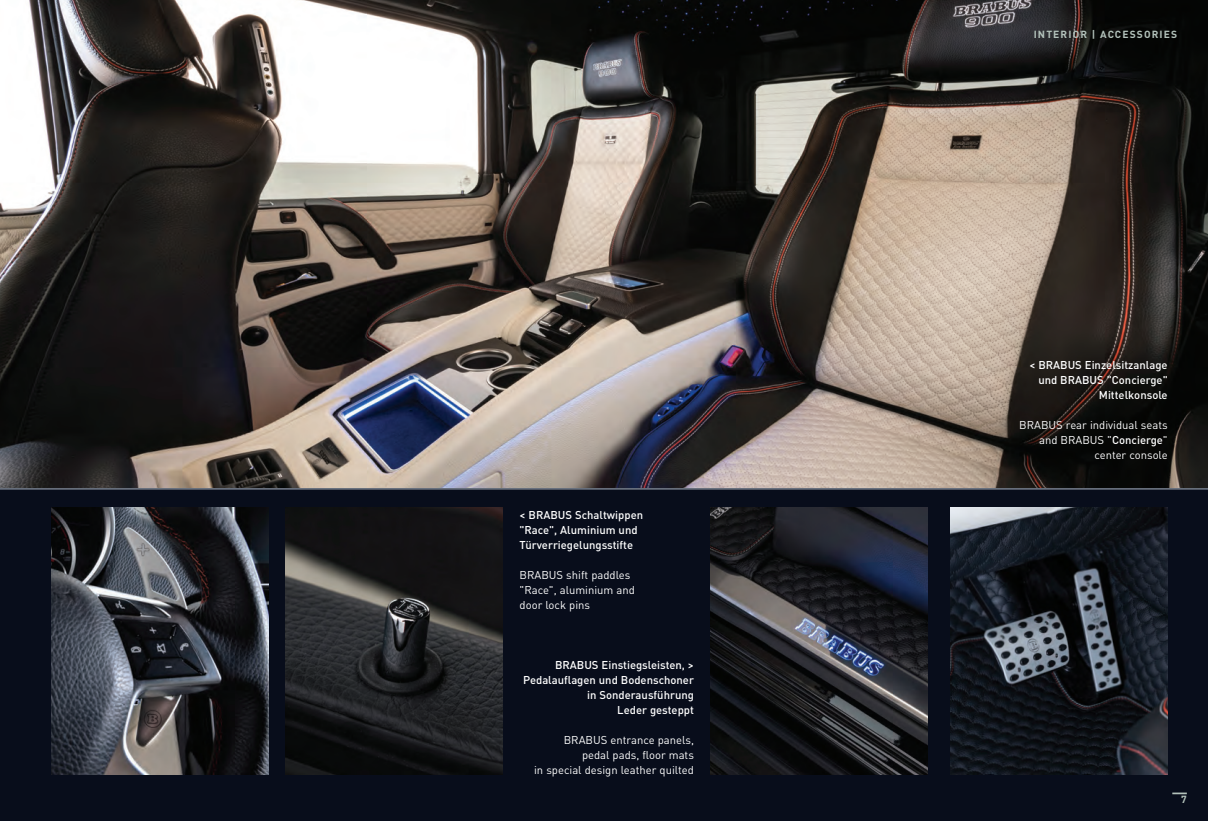
<style>
.page{position:relative;width:1208px;height:821px;background:#080d1b}
.page>*{position:absolute;margin:0;border:0;box-sizing:border-box;transform-origin:0 0}
.t1{font:500 11.25px/15px "DIN Pro";color:#fff;text-align:right}
.t2{font:11.25px/15px "DIN Pro";color:#fff;text-align:right}
.t3{font:700 10.2px "DIN Pro";letter-spacing:.11em;color:#b3c2bb}
.s1{font-weight:500}
</style>
<div class="page">
<img style="left:0;top:0;width:1208px;height:488px">
<svg style="left:1172px;top:792px;width:14px;height:2px"></svg>
<img style="left:710px;top:508px;width:217px;height:266px">
<img style="left:950px;top:508px;width:217px;height:266px">
<img style="left:286px;top:508px;width:217px;height:266px">
<img style="left:52px;top:508px;width:217px;height:266px">
<hr style="left:0;top:488px;width:1208px;height:2px;background:#68707d">
<p class="t1" style="left:519px;top:506px;width:125px;text-align:left">&lt; BRABUS Schaltwippen "Race", Aluminium und<br>Türverriegelungsstifte</p>
<p class="t2" style="left:519px;top:566px;width:117px;text-align:left">BRABUS shift paddles "Race", aluminium and door lock pins</p>
<p class="t1" style="left:523px;top:656px;width:172px">BRABUS Einstiegsleisten, &gt;<br>Pedalauflagen und Bodenschoner in Sonderausführung<br>Leder gesteppt</p>
<p class="t2" style="left:534px;top:731px;width:161px">BRABUS entrance panels, pedal pads, floor mats<br>in special design leather quilted</p>
<p class="t3" style="left:1033px;top:27px;width:145px">INTERIOR | ACCESSORIES</p>
<p class="t1" style="left:1029px;top:356px;width:140px">&lt; BRABUS Einzelsitzanlage und BRABUS "Concierge"<br>Mittelkonsole</p>
<p class="t2" style="left:1019px;top:416px;width:150px">BRABUS rear individual seats and BRABUS "<span class="s1">Concierge</span>" center console</p>
<p class="t3" style="left:1181px;top:792px;width:7px">7</p>
</div>
